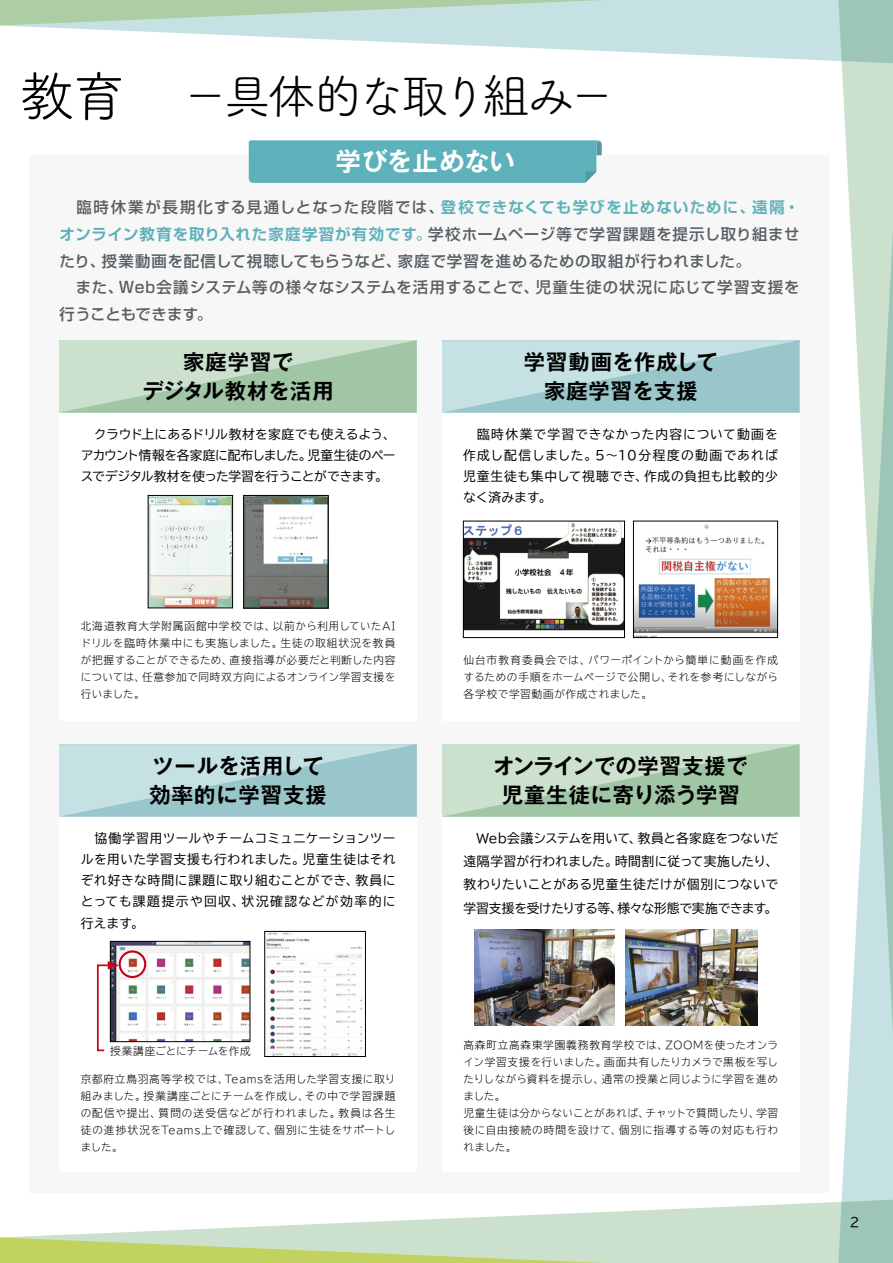
<style>
.page{position:relative;width:893px;height:1263px;background:#fff}
.page>*{position:absolute;margin:0;border:0;box-sizing:border-box;transform-origin:0 0}
.t1{font:47.85px "Tsuku A Rd Gothic";letter-spacing:-.08em;color:#000}
.t2{font:700 25.5px "Gothic MB101 Pr 6 De";letter-spacing:-.005em;color:#fff}
.t3{font:700 21.3px/29.7px "Gothic MB101 Pr 6 De";letter-spacing:.045em;color:#000;text-align:center}
.t4{font:500 15.45px/26.5px "Shin Go Pro";letter-spacing:.05em;color:#565e63}
.t5{font:700 15.45px "Shin Go Pro De";letter-spacing:.06em;color:#5db1ba}
.t6{font:500 15.45px "Shin Go Pro";letter-spacing:.105em;color:#565e63}
.t7{font:12.75px/21.3px "TBUD Go Std";letter-spacing:.02em;color:#000;text-align:justify}
.t8{font:300 10.65px/17px "TBUD Go Std Super";letter-spacing:.05em;color:#000;text-align:justify}
.t9{font:300 10.65px "TBUD Go Std Super";letter-spacing:.03em;color:#000}
.s1{font-size:55.35px}
.s2{font-family:"Shin Go Pro De";font-weight:700;color:#5db1ba}
.s3{font-family:"Shin Go Pro";font-weight:500;color:#565e63}
</style>
<div class="page">
<div style="left:30px;top:155px;width:799px;height:1038px;background:#f7f7f7"></div>
<svg style="left:841px;top:64px;width:52px;height:1135px"></svg>
<svg style="left:0;top:0;width:893px;height:64px;fill:#c6e1e4"></svg>
<svg style="left:0;top:1199px;width:893px;height:64px;fill:#cbe1ce"></svg>
<div style="left:60px;top:746px;width:357px;height:425px;background:#fff"></div>
<div style="left:60px;top:342px;width:357px;height:379px;background:#fff"></div>
<div style="left:442px;top:342px;width:357px;height:379px;background:#fff"></div>
<div style="left:442px;top:746px;width:357px;height:425px;background:#fff"></div>
<svg style="left:249px;top:140px;width:353px;height:43px;background:#60b2bb"></svg>
<img style="left:150px;top:497px;width:81px;height:109px">
<div style="left:148px;top:495px;width:85px;height:113px;border:1px solid #000"></div>
<img style="left:245px;top:497px;width:81px;height:109px">
<div style="left:243px;top:495px;width:85px;height:113px;border:1px solid #000"></div>
<img style="left:112px;top:943px;width:136px;height:97px">
<div style="left:110px;top:941px;width:140px;height:101px;border:1px solid #000"></div>
<img style="left:266px;top:933px;width:97px;height:122px">
<div style="left:264px;top:931px;width:102px;height:126px;border:1px solid #000"></div>
<img style="left:465px;top:523px;width:158px;height:108px">
<div style="left:463px;top:521px;width:162px;height:117px;border:1px solid #000"></div>
<img style="left:635px;top:524px;width:141px;height:112px">
<div style="left:633px;top:521px;width:145px;height:117px;border:1px solid #000"></div>
<img style="left:474px;top:929px;width:140px;height:96px">
<img style="left:625px;top:929px;width:132px;height:96px">
<svg style="left:60px;top:340px;width:357px;height:72px;background:#b6d3ba"></svg>
<svg style="left:442px;top:340px;width:357px;height:72px;background:#afd3d7"></svg>
<svg style="left:60px;top:744px;width:357px;height:72px;background:#afd3d7"></svg>
<svg style="left:442px;top:744px;width:357px;height:72px;background:#b6d3ba"></svg>
<div style="left:119px;top:950px;width:27px;height:28px;border:2px solid #c50018;border-radius:50%"></div>
<svg style="left:96px;top:961px;width:23px;height:91px"></svg>
<h1 class="t1" style="left:19px;top:60px;width:598px"><span class="s1">教育　</span>−具体的な取り組み−</h1>
<h2 class="t2" style="left:335px;top:140px;width:181px">学びを止めない</h2>
<h3 class="t6" style="left:60px;top:195px;width:741px">　臨時休業が長期化する見通しとなった段階では、<span class="s2">登校できなくても学びを止めないために、遠隔・</span></h3>
<h3 class="t5" style="left:60px;top:221px;width:741px">オンライン教育を取り入れた家庭学習が有効です。<span class="s3">学校ホームページ等で学習課題を提示し取り組ませ</span></h3>
<h3 class="t4" style="left:60px;top:246px;width:741px">たり、授業動画を配信して視聴してもらうなど、家庭で学習を進めるための取組が行われました。<br>　また、Web会議システム等の様々なシステムを活用することで、児童生徒の状況に応じて学習支援を行うこともできます。</h3>
<h3 class="t3" style="left:143px;top:346px;width:193px">家庭学習で<br>デジタル教材を活用</h3>
<h3 class="t3" style="left:524px;top:346px;width:195px">学習動画を作成して家庭学習を支援</h3>
<p class="t7" style="left:81px;top:423px;width:316px">　クラウド上にあるドリル教材を家庭でも使えるよう、アカウント情報を各家庭に配布しました。児童生徒のペースでデジタル教材を使った学習を行うことができます。</p>
<p class="t7" style="left:463px;top:423px;width:316px">　臨時休業で学習できなかった内容について動画を作成し配信しました。5～10分程度の動画であれば児童生徒も集中して視聴でき、作成の負担も比較的少なく済みます。</p>
<p class="t8" style="left:81px;top:617px;width:316px">北海道教育大学附属函館中学校では、以前から利用していたAIドリルを臨時休業中にも実施しました。生徒の取組状況を教員が把握することができるため、直接指導が必要だと判断した内容については、任意参加で同時双方向によるオンライン学習支援を行いました。</p>
<p class="t8" style="left:463px;top:651px;width:316px">仙台市教育委員会では、パワーポイントから簡単に動画を作成するための手順をホームページで公開し、それを参考にしながら各学校で学習動画が作成されました。</p>
<h3 class="t3" style="left:150px;top:750px;width:179px;text-align:left">ツールを活用して効率的に学習支援</h3>
<h3 class="t3" style="left:493px;top:750px;width:256px">オンラインでの学習支援で児童生徒に寄り添う学習</h3>
<p class="t7" style="left:81px;top:827px;width:316px">　協働学習用ツールやチームコミュニケーションツールを用いた学習支援も行われました。児童生徒はそれぞれ好きな時間に課題に取り組むことができ、教員にとっても課題提示や回収、状況確認などが効率的に行えます。</p>
<p class="t7" style="left:463px;top:826px;width:316px;line-height:23.4px">　Web会議システムを用いて、教員と各家庭をつないだ遠隔学習が行われました。時間割に従って実施したり、教わりたいことがある児童生徒だけが個別につないで学習支援を受けたりする等、様々な形態で実施できます。</p>
<p class="t9" style="left:110px;top:1043px;width:142px">授業講座ごとにチームを作成</p>
<p class="t8" style="left:81px;top:1070px;width:316px">京都府立鳥羽高等学校では、Teamsを活用した学習支援に取り組みました。授業講座ごとにチームを作成し、その中で学習課題の配信や提出、質問の送受信などが行われました。教員は各生徒の進捗状況をTeams上で確認して、個別に生徒をサポートしました。</p>
<p class="t8" style="left:463px;top:1036px;width:316px;text-align:left">高森町立高森東学園義務教育学校では、ZOOMを使ったオンライン学習支援を行いました。画面共有したりカメラで黒板を写したりしながら資料を提示し、通常の授業と同じように学習を進めました。<br>児童生徒は分からないことがあれば、チャットで質問したり、学習後に自由接続の時間を設けて、個別に指導する等の対応も行われました。</p>
<p class="t7" style="left:850px;top:1212px;width:11px">2</p>
</div>
